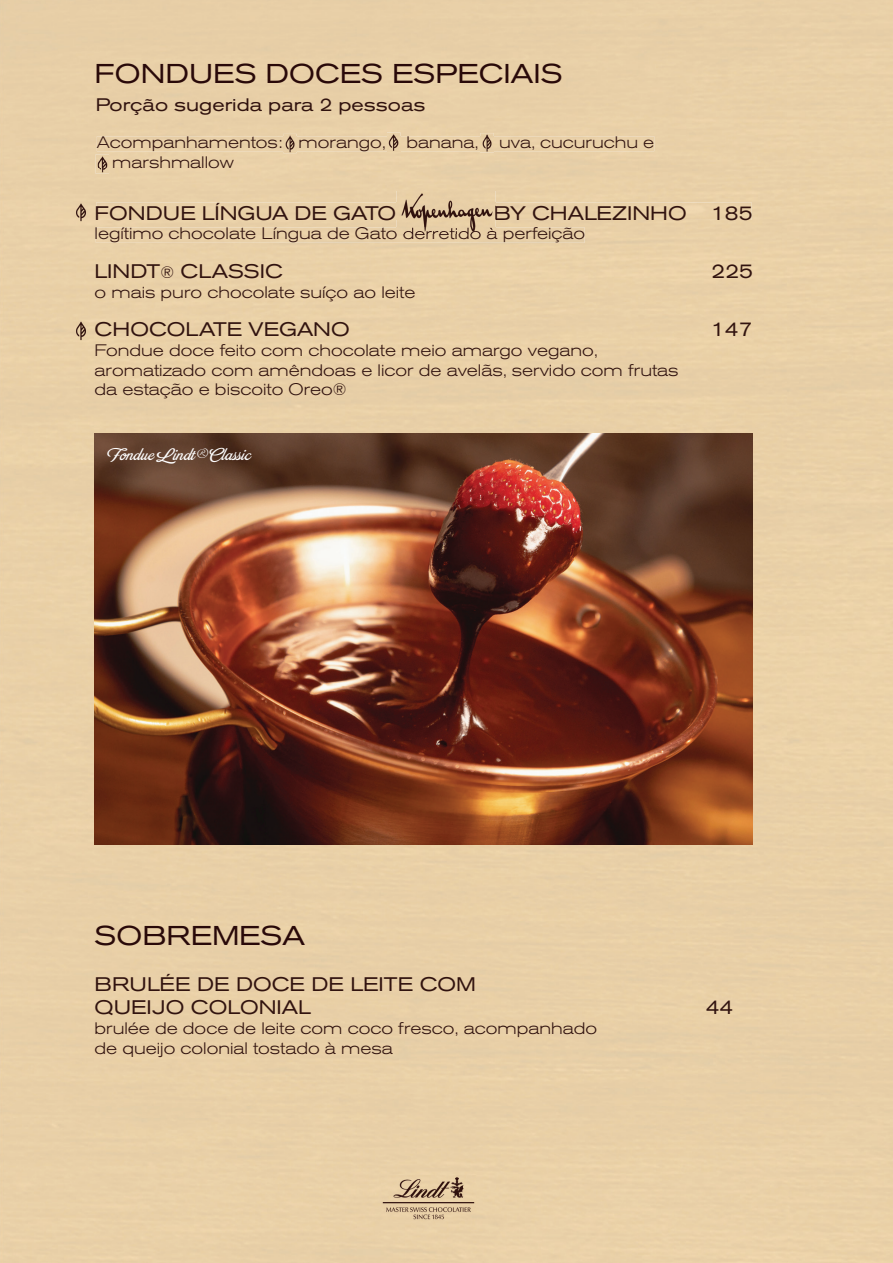
<style>
.page{position:relative;width:893px;height:1263px;background:#fff}
.page>*{position:absolute;margin:0;border:0;box-sizing:border-box;transform-origin:0 0}
.t1{font:expanded 27px "Akzidenz Grotesk BQ";color:#290909}
.t2{font:expanded 19.5px/23.4px "Akzidenz Grotesk BQ";color:#31130f}
.t3{font:expanded 18px "Akzidenz Grotesk BQ";color:#31130f}
.t4{font:18px "Brand Pro";color:#fff}
.t5{font:300 expanded 16.5px/19.8px "Akzidenz Grotesk BQ";color:#31130f}
.s1{font-weight:300;font-size:16.5px}
</style>
<div class="page">
<div style="left:0;top:0;width:788px;height:736px;background:#e9d0a7"></div>
<div style="left:0;top:736px;width:789px;height:527px;background:#e9d0a7"></div>
<div style="left:96px;top:202px;width:656px;height:18px;background:#e9d0a8"></div>
<img style="left:96px;top:227px;width:488px;height:16px">
<div style="left:97px;top:136px;width:557px;height:15px;background:#e9d0a8"></div>
<img style="left:109px;top:156px;width:125px;height:12px">
<img style="left:95px;top:434px;width:658px;height:410px">
<img style="left:387px;top:132px;width:13px;height:20px">
<img style="left:387px;top:136px;width:13px;height:15px">
<img style="left:480px;top:133px;width:14px;height:19px">
<img style="left:480px;top:136px;width:14px;height:15px">
<img style="left:283px;top:134px;width:14px;height:19px">
<img style="left:283px;top:136px;width:14px;height:15px">
<div style="left:397px;top:191px;width:98px;height:36px;background:#e8cfa6"></div>
<img style="left:397px;top:202px;width:98px;height:18px">
<img style="left:397px;top:227px;width:98px;height:6px">
<img style="left:382px;top:1175px;width:94px;height:45px">
<img style="left:73px;top:201px;width:15px;height:22px">
<img style="left:73px;top:320px;width:15px;height:21px">
<img style="left:96px;top:154px;width:13px;height:20px">
<svg style="left:97px;top:156px;width:12px;height:12px"></svg>
<h1 class="t1" style="left:95px;top:58px;width:469px">FONDUES DOCES ESPECIAIS</h1>
<p class="t3" style="left:96px;top:94px;width:331px">Porção sugerida para 2 pessoas</p>
<p class="t5" style="left:112px;top:132px;width:543px;text-indent:-15px">Acompanhamentos: morango, banana, uva, cucuruchu e marshmallow</p>
<p class="t2" style="left:95px;top:201px;width:303px">FONDUE LÍNGUA DE GATO</p>
<p class="t2" style="left:494px;top:201px;width:260px">BY CHALEZINHO 185</p>
<p class="t5" style="left:95px;top:224px;width:492px">legítimo chocolate Língua de Gato derretido à perfeição</p>
<p class="t2" style="left:95px;top:259px;width:190px">LINDT<span class="s1">®</span> CLASSIC</p>
<p class="t2" style="left:712px;top:259px;width:43px">225</p>
<p class="t5" style="left:95px;top:282px;width:322px">o mais puro chocolate suíço ao leite</p>
<p class="t2" style="left:95px;top:317px;width:257px">CHOCOLATE VEGANO</p>
<p class="t2" style="left:711px;top:317px;width:43px">147</p>
<p class="t5" style="left:95px;top:340px;width:585px">Fondue doce feito com chocolate meio amargo vegano, aromatizado com amêndoas e licor de avelãs, servido com frutas da estação e biscoito Oreo®</p>
<p class="t4" style="left:109px;top:443px;width:144px">Fondue Lindt®Classic</p>
<h1 class="t1" style="left:95px;top:920px;width:212px">SOBREMESA</h1>
<p class="t2" style="left:95px;top:972px;width:383px">BRULÉE DE DOCE DE LEITE COM<br>QUEIJO COLONIAL</p>
<p class="t5" style="left:95px;top:1018px;width:504px">brulée de doce de leite com coco fresco, acompanhado de queijo colonial tostado à mesa</p>
<p class="t2" style="left:706px;top:996px;width:29px">44</p>
</div>
